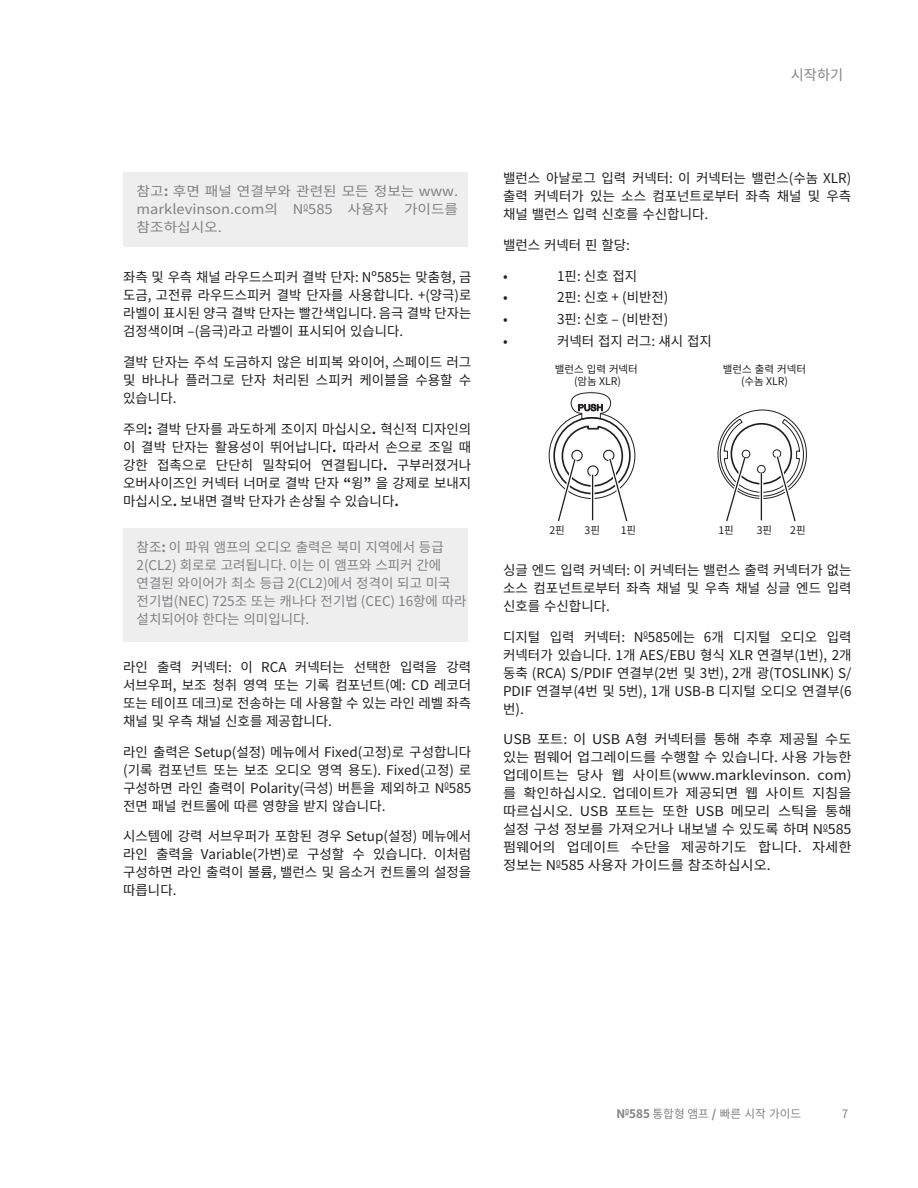
<style>
.page{position:relative;width:918px;height:1188px;background:#fff}
.page>*{position:absolute;margin:0;border:0;box-sizing:border-box;transform-origin:0 0}
.ParaStyle01-Leading{font:14.25px "Noto Sans CJ Kjp";color:#808285}
.ParaStyle05-Leading{font:13.5px/18px "Noto Sans CJ Kjp";color:#231f20;text-align:justify}
.ParaStyle05-Leading-2{font:13.5px/18px "Noto Sans CJ Kjp";color:#231f20;text-align:justify;scale:1.06 1}
.ParaStyle04-Leading{font:13.5px/18px "Noto Sans CJ Kjp";color:#808285}
.ParaStyle05-Leading-3{font:13.5px/18px "Noto Sans CJ Kjp";color:#808285;text-align:justify;scale:1.09 1}
.ParaStyle07-Leading{font:13.5px "Noto Sans CJ Kjp";color:#231f20}
.ParaStyle01-Leading-2{font:11.7px "Noto Sans CJ Kjp";color:#808285}
.ParaStyle09-Leading{font:10.5px/12px "Noto Sans CJ Kjp";color:#231f20;text-align:center}
.ParaStyle02-Leading{font:10.5px "Noto Sans CJ Kjp";color:#231f20}
.s1{font-weight:700;font-size:13.65px}
.s2{font-weight:700}
</style>
<div class="page">
<div style="left:123px;top:173px;width:345px;height:74px;background:#eeeeef"></div>
<div style="left:123px;top:529px;width:345px;height:113px;background:#eeeeef"></div>
<svg style="left:548px;top:392px;width:256px;height:130px"></svg>
<p class="ParaStyle01-Leading" style="left:791px;top:67px;width:54px">시작하기</p>
<p class="ParaStyle05-Leading-3" style="left:137px;top:182px;width:296px">참고<span class="s1">:</span> 후면 패널 연결부와 관련된 모든 정보는 www. marklevinson.com의 N<sup>0</sup>585 사용자 가이드를 참조하십시오.</p>
<p class="ParaStyle05-Leading" style="left:123px;top:268px;width:350px">좌측 및 우측 채널 라우드스피커 결박 단자: Nº585는 맞춤형, 금 도금, 고전류 라우드스피커 결박 단자를 사용합니다. +(양극)로 라벨이 표시된 양극 결박 단자는 빨간색입니다. 음극 결박 단자는 검정색이며 –(음극)라고 라벨이 표시되어 있습니다.</p>
<p class="ParaStyle05-Leading" style="left:123px;top:353px;width:350px">결박 단자는 주석 도금하지 않은 비피복 와이어, 스페이드 러그 및 바나나 플러그로 단자 처리된 스피커 케이블을 수용할 수 있습니다.</p>
<p class="ParaStyle05-Leading" style="left:123px;top:420px;width:350px">주의<span class="s1">:</span> 결박 단자를 과도하게 조이지 마십시오<span class="s1">.</span> 혁신적 디자인의 이 결박 단자는 활용성이 뛰어납니다<span class="s1">.</span> 따라서 손으로 조일 때 강한 접촉으로 단단히 밀착되어 연결됩니다<span class="s1">.</span> 구부러졌거나 오버사이즈인 커넥터 너머로 결박 단자 <span class="s1">“</span>윙<span class="s1">”</span> 을 강제로 보내지 마십시오<span class="s1">.</span> 보내면 결박 단자가 손상될 수 있습니다<span class="s1">.</span></p>
<p class="ParaStyle04-Leading" style="left:137px;top:539px;width:332px">참조<span class="s1">:</span> 이 파워 앰프의 오디오 출력은 북미 지역에서 등급<br>2(CL2) 회로로 고려됩니다. 이는 이 앰프와 스피커 간에 연결된 와이어가 최소 등급 2(CL2)에서 정격이 되고 미국 전기법(NEC) 725조 또는 캐나다 전기법 (CEC) 16항에 따라 설치되어야 한다는 의미입니다.</p>
<p class="ParaStyle05-Leading" style="left:123px;top:658px;width:350px">라인 출력 커넥터: 이 RCA 커넥터는 선택한 입력을 강력 서브우퍼, 보조 청취 영역 또는 기록 컴포넌트(예: CD 레코더 또는 테이프 데크)로 전송하는 데 사용할 수 있는 라인 레벨 좌측 채널 및 우측 채널 신호를 제공합니다.</p>
<p class="ParaStyle05-Leading" style="left:123px;top:743px;width:350px">라인 출력은 Setup(설정) 메뉴에서 Fixed(고정)로 구성합니다 (기록 컴포넌트 또는 보조 오디오 영역 용도). Fixed(고정) 로 구성하면 라인 출력이 Polarity(극성) 버튼을 제외하고 N<sup>0</sup>585 전면 패널 컨트롤에 따른 영향을 받지 않습니다.</p>
<p class="ParaStyle05-Leading" style="left:123px;top:828px;width:350px">시스템에 강력 서브우퍼가 포함된 경우 Setup(설정) 메뉴에서 라인 출력을 Variable(가변)로 구성할 수 있습니다. 이처럼 구성하면 라인 출력이 볼륨, 밸런스 및 음소거 컨트롤의 설정을 따릅니다.</p>
<p class="ParaStyle05-Leading" style="left:503px;top:169px;width:350px">밸런스 아날로그 입력 커넥터: 이 커넥터는 밸런스(수놈 XLR) 출력 커넥터가 있는 소스 컴포넌트로부터 좌측 채널 및 우측 채널 밸런스 입력 신호를 수신합니다.</p>
<p class="ParaStyle07-Leading" style="left:503px;top:237px;width:128px">밸런스 커넥터 핀 할당:</p>
<p class="ParaStyle07-Leading" style="left:503px;top:268px;width:6px">•</p>
<p class="ParaStyle07-Leading" style="left:557px;top:268px;width:82px">1핀: 신호 접지</p>
<p class="ParaStyle07-Leading" style="left:503px;top:290px;width:6px">•</p>
<p class="ParaStyle07-Leading" style="left:557px;top:290px;width:113px">2핀: 신호 + (비반전)</p>
<p class="ParaStyle07-Leading" style="left:503px;top:312px;width:6px">•</p>
<p class="ParaStyle07-Leading" style="left:557px;top:312px;width:113px">3핀: 신호 – (비반전)</p>
<p class="ParaStyle07-Leading" style="left:503px;top:334px;width:6px">•</p>
<p class="ParaStyle07-Leading" style="left:557px;top:334px;width:156px">커넥터 접지 러그: 섀시 접지</p>
<p class="ParaStyle09-Leading" style="left:555px;top:363px;width:85px">밸런스 입력 커넥터 (암놈 XLR)</p>
<p class="ParaStyle09-Leading" style="left:723px;top:363px;width:85px">밸런스 출력 커넥터 (수놈 XLR)</p>
<p class="ParaStyle02-Leading" style="left:549px;top:524px;width:17px">2핀</p>
<p class="ParaStyle02-Leading" style="left:585px;top:524px;width:17px">3핀</p>
<p class="ParaStyle02-Leading" style="left:621px;top:524px;width:17px">1핀</p>
<p class="ParaStyle02-Leading" style="left:718px;top:524px;width:17px">1핀</p>
<p class="ParaStyle02-Leading" style="left:757px;top:524px;width:17px">3핀</p>
<p class="ParaStyle02-Leading" style="left:790px;top:524px;width:17px">2핀</p>
<p class="ParaStyle05-Leading" style="left:503px;top:561px;width:350px">싱글 엔드 입력 커넥터: 이 커넥터는 밸런스 출력 커넥터가 없는 소스 컴포넌트로부터 좌측 채널 및 우측 채널 싱글 엔드 입력 신호를 수신합니다.</p>
<p class="ParaStyle05-Leading" style="left:503px;top:628px;width:350px">디지털 입력 커넥터: N<sup>0</sup>585에는 6개 디지털 오디오 입력 커넥터가 있습니다. 1개 AES/EBU 형식 XLR 연결부(1번), 2개 동축 (RCA) S/PDIF 연결부(2번 및 3번), 2개 광(TOSLINK) S/ PDIF 연결부(4번 및 5번), 1개 USB-B 디지털 오디오 연결부(6 번).</p>
<p class="ParaStyle05-Leading-2" style="left:503px;top:731px;width:330px">USB 포트: 이 USB A형 커넥터를 통해 추후 제공될 수도 있는 펌웨어 업그레이드를 수행할 수 있습니다. 사용 가능한 업데이트는 당사 웹 사이트(www.marklevinson. com) 를 확인하십시오. 업데이트가 제공되면 웹 사이트 지침을 따르십시오. USB 포트는 또한 USB 메모리 스틱을 통해 설정 구성 정보를 가져오거나 내보낼 수 있도록 하며 N<sup>0</sup>585 펌웨어의 업데이트 수단을 제공하기도 합니다. 자세한 정보는 N<sup>0</sup>585 사용자 가이드를 참조하십시오.</p>
<p class="ParaStyle01-Leading-2" style="left:616px;top:1108px;width:186px"><span class="s2">N</span><sup>0</sup><span class="s2">585</span> 통합형 앰프 <span class="s2">/</span> 빠른 시작 가이드</p>
<p class="ParaStyle01-Leading-2" style="left:842px;top:1107px;width:8px">7</p>
</div>
